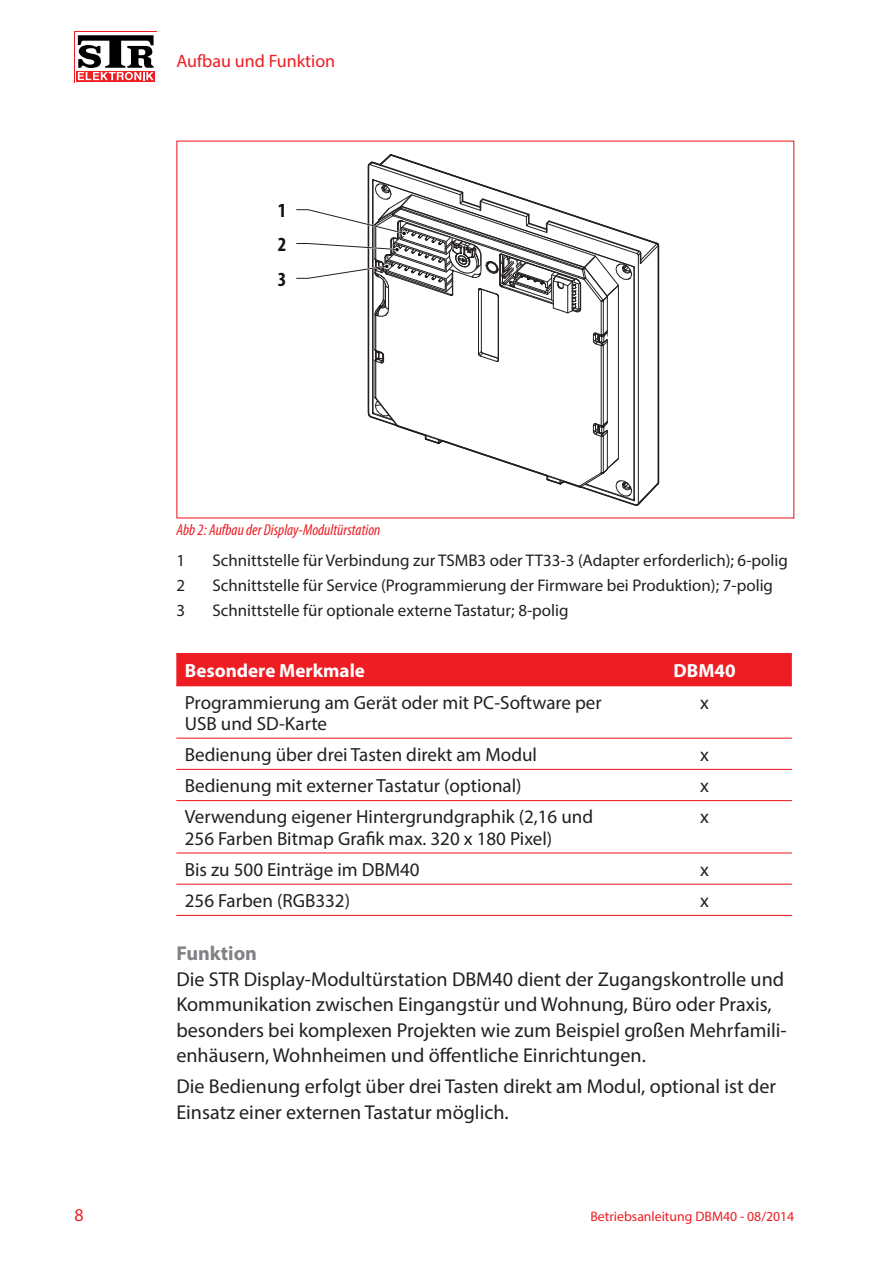
<style>
.page{position:relative;width:893px;height:1263px;background:#fff}
.page>*{position:absolute;margin:0;border:0;box-sizing:border-box;transform-origin:0 0}
.t1{font:20.1px/25.3px "Myriad Pro";color:#231f20}
.t2{font:700 20.1px "Myriad Pro";color:#808285}
.t3{font:700 condensed 20.1px/34.3px "Myriad Pro";color:#0f1313;text-align:justify}
.t4{font:19.05px/21.1px "Myriad Pro";color:#231f20}
.t5{font:700 19.05px "Myriad Pro";color:#fff}
.t6{font:18px "Myriad Pro";color:#ee1d23}
.t7{font:16.95px "Myriad Pro";color:#231f20}
.t8{font:italic condensed 15.9px "Myriad Pro";color:#ee1d23}
.t9{font:13.8px "Myriad Pro";color:#ee1d23}
</style>
<div class="page">
<svg style="left:74px;top:31px;width:83px;height:52px"></svg>
<svg style="left:75px;top:32px;width:81px;height:51px"></svg>
<svg style="left:77px;top:71px;width:78px;height:10px"></svg>
<svg style="left:78px;top:35px;width:76px;height:45px"></svg>
<svg style="left:296px;top:154px;width:363px;height:352px"></svg>
<div style="left:176px;top:655px;width:616px;height:29px;background:#ee1d23"></div>
<hr style="left:176px;top:653px;width:616px;height:2px;background:#ee1d23">
<hr style="left:176px;top:684px;width:616px;height:2px;background:#ee1d23">
<hr style="left:176px;top:738px;width:616px;height:1px;background:#ee1d23">
<hr style="left:176px;top:769px;width:616px;height:1px;background:#ee1d23">
<hr style="left:176px;top:800px;width:616px;height:1px;background:#ee1d23">
<hr style="left:176px;top:852px;width:616px;height:2px;background:#ee1d23">
<hr style="left:176px;top:884px;width:616px;height:1px;background:#ee1d23">
<hr style="left:176px;top:915px;width:616px;height:1px;background:#ee1d23">
<p class="t6" style="left:176px;top:55px;width:160px">Aufbau und Funktion</p>
<p class="t3" style="left:278px;top:193px;width:10px">1<br>2<br>3</p>
<p class="t8" style="left:176px;top:523px;width:206px">Abb 2:Aufbau der Display-Modultürstation</p>
<p class="t7" style="left:176px;top:554px;width:10px">1</p>
<p class="t7" style="left:212px;top:554px;width:577px">Schnittstelle für Verbindung zur TSMB3 oder TT33-3 (Adapter erforderlich); 6-polig</p>
<p class="t7" style="left:176px;top:579px;width:10px">2</p>
<p class="t7" style="left:212px;top:579px;width:562px">Schnittstelle für Service (Programmierung der Firmware bei Produktion); 7-polig</p>
<p class="t7" style="left:176px;top:604px;width:10px">3</p>
<p class="t7" style="left:212px;top:604px;width:358px">Schnittstelle für optionale externe Tastatur; 8-polig</p>
<p class="t5" style="left:185px;top:663px;width:182px">Besondere Merkmale</p>
<p class="t5" style="left:673px;top:663px;width:64px">DBM40</p>
<p class="t4" style="left:185px;top:693px;width:418px">Programmierung am Gerät oder mit PC-Software per<br>USB und SD-Karte</p>
<p class="t4" style="left:700px;top:693px;width:10px">x</p>
<p class="t4" style="left:185px;top:745px;width:354px">Bedienung über drei Tasten direkt am Modul</p>
<p class="t4" style="left:700px;top:745px;width:10px">x</p>
<p class="t4" style="left:185px;top:776px;width:338px">Bedienung mit externer Tastatur (optional)</p>
<p class="t4" style="left:700px;top:776px;width:10px">x</p>
<p class="t4" style="left:185px;top:808px;width:410px">Verwendung eigener Hintergrundgraphik (2,16 und<br>256 Farben Bitmap Grafik max. 320 x 180 Pixel)</p>
<p class="t4" style="left:700px;top:808px;width:10px">x</p>
<p class="t4" style="left:185px;top:860px;width:236px">Bis zu 500 Einträge im DBM40</p>
<p class="t4" style="left:700px;top:860px;width:10px">x</p>
<p class="t4" style="left:185px;top:891px;width:167px">256 Farben (RGB332)</p>
<p class="t4" style="left:700px;top:891px;width:10px">x</p>
<p class="t2" style="left:176px;top:946px;width:82px">Funktion</p>
<p class="t1" style="left:176px;top:968px;width:612px">Die STR Display-Modultürstation DBM40 dient der Zugangskontrolle und Kommunikation zwischen Eingangstür und Wohnung, Büro oder Praxis, besonders bei komplexen Projekten wie zum Beispiel großen Mehrfamili&shy;enhäusern, Wohnheimen und öffentliche Einrichtungen.</p>
<p class="t1" style="left:176px;top:1075px;width:601px">Die Bedienung erfolgt über drei Tasten direkt am Modul, optional ist der<br>Einsatz einer externen Tastatur möglich.</p>
<p class="t6" style="left:74px;top:1208px;width:11px">8</p>
<p class="t9" style="left:590px;top:1211px;width:205px">Betriebsanleitung DBM40 - 08/2014</p>
</div>
